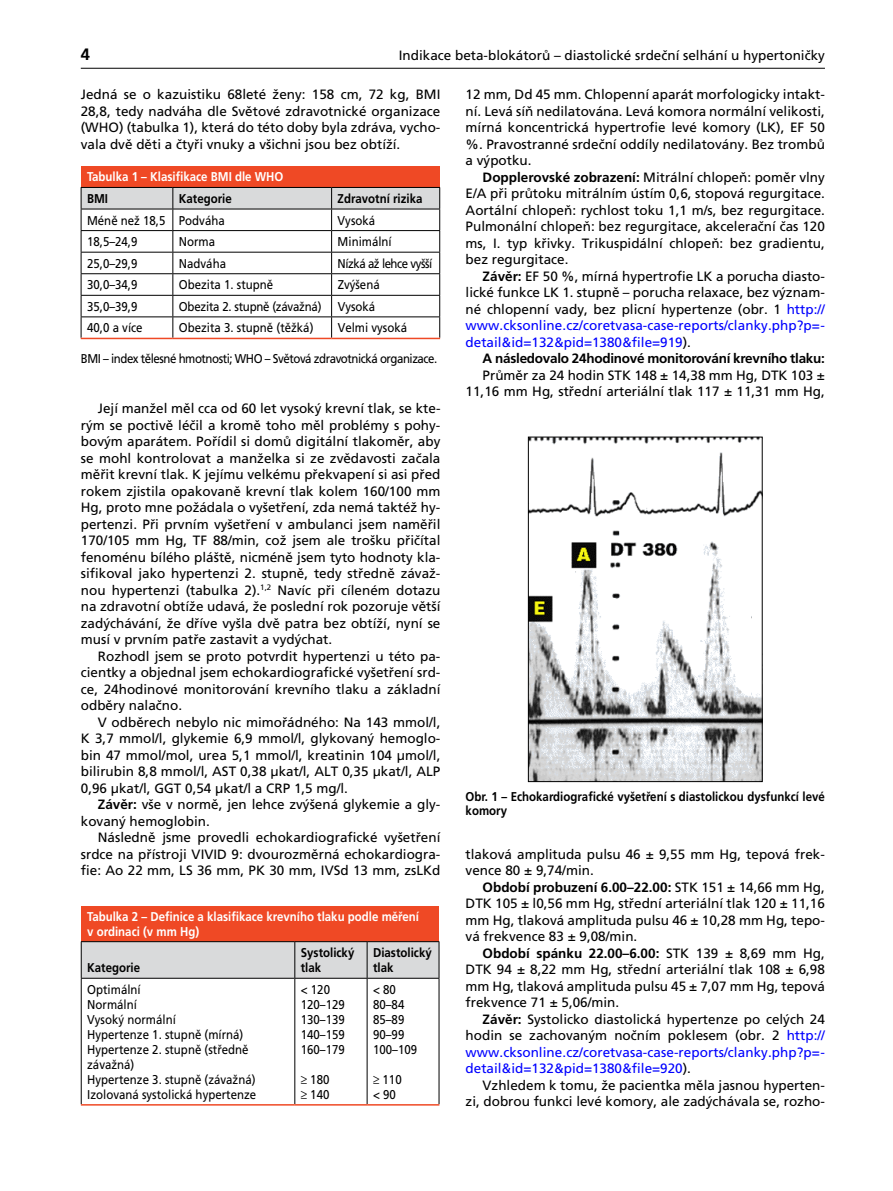
<style>
.page{position:relative;width:893px;height:1191px;background:#fff}
.page>*{position:absolute;margin:0;border:0;box-sizing:border-box;transform-origin:0 0}
.t1{font:700 16.5px "Frutiger CE";color:#000}
.t2{font:13.5px/16.5px "Frutiger CE";color:#000;text-align:justify}
.t3{font:13.5px/16.5px "Frutiger CE";color:#00f;text-align:justify}
.t4{font:700 13.5px "Frutiger CE";letter-spacing:-.02em;color:#000}
.t5{font:12.75px/15px "Frutiger CE";color:#000;scale:.9 1}
.t6{font:700 12.75px/15px "Frutiger CE";color:#000;scale:.9 1}
.t7{font:700 12.75px/14.2px "Frutiger CE";color:#fff;scale:.9 1}
.t8{font:12.75px "Frutiger CE";letter-spacing:-.04em;color:#000;scale:.9 1}
.t9{font:12.75px "Frutiger CE";letter-spacing:-.02em;color:#000;scale:.9 1}
.s1{font-weight:700}
.s2{color:#00f}
.s3{font-weight:700;color:#000}
.s4{color:#000}
</style>
<div class="page">
<hr style="left:81px;top:68px;width:744px;height:1px;background:#000">
<img style="left:530px;top:439px;width:231px;height:341px">
<div style="left:528px;top:437px;width:235px;height:345px;border:1px solid #000"></div>
<div style="left:81px;top:166px;width:359px;height:21px;background:#ef4925"></div>
<svg style="left:81px;top:187px;width:359px;height:151px"></svg>
<hr style="left:81px;top:338px;width:92px;height:1px;background:#ef4925">
<hr style="left:173px;top:338px;width:159px;height:1px;background:#ef4925">
<hr style="left:332px;top:338px;width:108px;height:1px;background:#ef4925">
<div style="left:81px;top:906px;width:358px;height:35px;background:#ef4925"></div>
<div style="left:82px;top:942px;width:357px;height:36px;background:#d9dadb"></div>
<hr style="left:81px;top:941px;width:214px;height:1px;background:#000">
<hr style="left:81px;top:942px;width:1px;height:36px;background:#000">
<hr style="left:295px;top:941px;width:72px;height:1px;background:#000">
<hr style="left:294px;top:942px;width:1px;height:36px;background:#000">
<hr style="left:367px;top:941px;width:72px;height:1px;background:#000">
<hr style="left:367px;top:942px;width:1px;height:36px;background:#000">
<hr style="left:439px;top:942px;width:1px;height:36px;background:#000">
<hr style="left:81px;top:978px;width:214px;height:1px;background:#000">
<hr style="left:81px;top:978px;width:1px;height:126px;background:#000">
<hr style="left:295px;top:978px;width:72px;height:1px;background:#000">
<hr style="left:294px;top:978px;width:1px;height:126px;background:#000">
<hr style="left:367px;top:978px;width:72px;height:1px;background:#000">
<hr style="left:367px;top:978px;width:1px;height:126px;background:#000">
<hr style="left:439px;top:978px;width:1px;height:126px;background:#000">
<hr style="left:81px;top:1104px;width:214px;height:1px;background:#ef4925">
<hr style="left:295px;top:1104px;width:72px;height:1px;background:#ef4925">
<hr style="left:367px;top:1104px;width:72px;height:1px;background:#ef4925">
<p class="t1" style="left:81px;top:44px;width:11px">4</p>
<p class="t2" style="left:399px;top:47px;width:428px">Indikace beta-blokátorů – diastolické srdeční selhání u hypertoničky</p>
<p class="t2" style="left:81px;top:86px;width:361px">Jedná se o kazuistiku 68leté ženy: 158 cm, 72 kg, BMI 28,8, tedy nadváha dle Světové zdravotnické organizace (WHO) (tabulka 1), která do této doby byla zdráva, vycho&shy;vala dvě děti a čtyři vnuky a všichni jsou bez obtíží.</p>
<p class="t2" style="left:466px;top:86px;width:361px">12 mm, Dd 45 mm. Chlopenní aparát morfologicky intakt&shy;ní. Levá síň nedilatována. Levá komora normální velikosti, mírná koncentrická hypertrofie levé komory (LK), EF 50 %. Pravostranné srdeční oddíly nedilatovány. Bez trombů a výpotku.</p>
<p class="t2" style="left:466px;top:169px;width:361px;text-indent:17px"><span class="s1">Dopplerovské zobrazení:</span> Mitrální chlopeň: poměr vlny E/A při průtoku mitrálním ústím 0,6, stopová regurgitace.<br>Aortální chlopeň: rychlost toku 1,1 m/s, bez regurgitace.<br>Pulmonální chlopeň: bez regurgitace, akcelerační čas 120 ms, I. typ křivky. Trikuspidální chlopeň: bez gradientu, bez regurgitace.</p>
<p class="t2" style="left:466px;top:268px;width:361px;text-indent:17px"><span class="s1">Závěr:</span> EF 50 %, mírná hypertrofie LK a porucha diasto&shy;lické funkce LK 1. stupně – porucha relaxace, bez význam&shy;né chlopenní vady, bez plicní hypertenze (obr. 1 <span class="s2">http:// www.cksonline.cz/coretvasa-case-reports/clanky.php?p=- detail&amp;id=132&amp;pid=1380&amp;file=919</span>).</p>
<p class="t4" style="left:483px;top:351px;width:344px">A následovalo 24hodinové monitorování krevního tlaku:</p>
<p class="t2" style="left:466px;top:367px;width:361px;text-align:right">Průměr za 24 hodin STK 148 ± 14,38 mm H g, DTK 103 ±<br>11,16 mm Hg, střední arteriální tlak 117 ± 11,31 mm Hg,</p>
<p class="t7" style="left:87px;top:170px;width:220px">Tabulka 1 – Klasifikace BMI dle WHO</p>
<p class="t6" style="left:87px;top:191px;width:25px">BMI</p>
<p class="t6" style="left:179px;top:191px;width:60px">Kategorie</p>
<p class="t6" style="left:338px;top:191px;width:96px">Zdravotní rizika</p>
<p class="t5" style="left:87px;top:213px;width:154px">Méně než 18,5 Podváha</p>
<p class="t5" style="left:338px;top:213px;width:43px">Vysoká</p>
<p class="t5" style="left:87px;top:234px;width:57px">18,5–24,9</p>
<p class="t5" style="left:179px;top:234px;width:42px">Norma</p>
<p class="t5" style="left:338px;top:234px;width:62px">Minimální</p>
<p class="t5" style="left:87px;top:256px;width:57px">25,0–29,9</p>
<p class="t5" style="left:179px;top:256px;width:54px">Nadváha</p>
<p class="t8" style="left:338px;top:256px;width:107px">N ízká až lehce vyšší</p>
<p class="t5" style="left:87px;top:277px;width:57px">30,0–34,9</p>
<p class="t5" style="left:179px;top:277px;width:106px">Obezita 1. stupně</p>
<p class="t5" style="left:338px;top:277px;width:48px">Zvýšená</p>
<p class="t5" style="left:87px;top:299px;width:57px">35,0–39,9</p>
<p class="t9" style="left:179px;top:299px;width:160px">Obezita 2. stupně (závažná)</p>
<p class="t5" style="left:338px;top:299px;width:43px">Vysoká</p>
<p class="t5" style="left:87px;top:320px;width:63px">40,0 a více</p>
<p class="t5" style="left:179px;top:320px;width:151px">Obezita 3. stupně (těžká)</p>
<p class="t5" style="left:338px;top:320px;width:79px">Velmi vysoká</p>
<p class="t8" style="left:81px;top:351px;width:398px">BMI – index tělesné hmotnosti; WHO – Světová zdravotnická organizace.</p>
<p class="t2" style="left:81px;top:400px;width:361px;text-indent:17px">Její manžel měl cca od 60 let vysoký krevní tlak, se kte&shy;rým se poctivě léčil a kromě toho měl problémy s pohy&shy;bovým aparátem. Pořídil si domů digitální tlakoměr, aby se mohl kontrolovat a manželka si ze zvědavosti začala měřit krevní tlak. K jejímu velkému překvapení si asi před rokem zjistila opakovaně krevní tlak kolem 160/100 mm H g, proto mne požádala o vyšetření, zda nemá taktéž hy&shy;pertenzi. Při prvním vyšetření v ambulanci jsem naměřil 170/105 mm H g, TF 88/min, což jsem ale trošku přičítal fenoménu bílého pláště, nicméně jsem tyto hodnoty kla&shy;sifikoval jako hypertenzi 2. stupně, tedy středně závaž&shy;nou hypertenzi (tabulka 2).<sup>1,2</sup> Navíc při cíleném dotazu na zdravotní obtíže udavá, že poslední rok pozoruje větší zadýchávání, že dříve vyšla dvě patra bez obtíží, nyní se musí v prvním patře zastavit a vydýchat.</p>
<p class="t2" style="left:81px;top:647px;width:361px;text-indent:17px">Rozhodl jsem se proto potvrdit hypertenzi u této pa&shy;cientky a objednal jsem echokardiografické vyšetření srd&shy;ce, 24hodinové monitorování krevního tlaku a základní odběry nalačno.</p>
<p class="t2" style="left:81px;top:713px;width:361px;text-indent:17px">V odběrech nebylo nic mimořádného: Na 143 mmol/l, K 3,7 mmol/l, glykemie 6,9 mmol/l, glykovaný hemoglo&shy;bin 47 mmol/mol, urea 5,1 mmol/l, kreatinin 104 µmol/l, bilirubin 8,8 mmol/l, AST 0,38 µkat/l, ALT 0,35 µkat/l, ALP 0,96 µkat/l, GGT 0,54 µkat/l a CRP 1,5 mg/l.</p>
<p class="t2" style="left:81px;top:796px;width:361px;text-indent:17px"><span class="s1">Závěr:</span> vše v normě, jen lehce zvýšená glykemie a gly&shy;kovaný hemoglobin.</p>
<p class="t2" style="left:81px;top:829px;width:361px;text-indent:17px">Následně jsme provedli echokardiografické vyšetření srdce na přístroji VIVID 9: dvourozměrná echokardiogra&shy;fie: Ao 22 mm, LS 36 mm, PK 30 mm, IVSd 13 mm, zsLKd</p>
<p class="t7" style="left:87px;top:910px;width:370px">Tabulka 2 – Definice a klasifikace krevního tlaku podle měření v ordinaci (v mm Hg)</p>
<p class="t6" style="left:87px;top:960px;width:60px">Kategorie</p>
<p class="t6" style="left:301px;top:945px;width:61px">Systolický tlak</p>
<p class="t6" style="left:373px;top:945px;width:67px">Diastolický tlak</p>
<p class="t5" style="left:87px;top:982px;width:189px">Optimální<br>Normální<br>Vysoký normální<br>Hypertenze 1. stupně (mírná)<br>Hypertenze 2. stupně (středně závažná)<br>Hypertenze 3. stupně (závažná)<br>Izolovaná systolická hypertenze</p>
<p class="t5" style="left:301px;top:981px;width:50px">&lt; 120<br>120–129<br>130–139<br>140–159<br>160–179</p>
<p class="t5" style="left:301px;top:1071px;width:33px">≥ 180 ≥ 140</p>
<p class="t5" style="left:373px;top:981px;width:50px">&lt; 80<br>80–84<br>85–89<br>90–99<br>100–109</p>
<p class="t5" style="left:373px;top:1071px;width:33px">≥ 110 &lt; 90</p>
<p class="t6" style="left:466px;top:789px;width:401px;line-height:14.2px">Obr. 1 – Echokardiografické vyšetření s diastolickou dysfunkcí levé komory</p>
<p class="t2" style="left:466px;top:845px;width:361px">tlaková amplituda pulsu 46 ± 9,55 mm Hg, tepová frek&shy;vence 80 ± 9,74/min.</p>
<p class="t2" style="left:466px;top:878px;width:361px;text-indent:17px"><span class="s1">Období probuzení 6.00–22.00:</span> STK 151 ± 14,66 mm H g, DTK 105 ± l0,56 mm Hg, střední arteriální tlak 120 ± 11,16 mm Hg, tlaková amplituda pulsu 46 ± 10,28 mm Hg, tepo&shy;vá frekvence 83 ± 9,08/min.</p>
<p class="t2" style="left:466px;top:944px;width:361px;text-indent:17px"><span class="s1">Období spánku 22.00–6.00:</span> STK 139 ± 8,69 mm H g, DTK 94 ± 8,22 mm Hg, střední arteriální tlak 108 ± 6,98 mm Hg, tlaková amplituda pulsu 45 ± 7,07 mm Hg, tepová frekvence 71 ± 5,06/min.</p>
<p class="t3" style="left:466px;top:1010px;width:361px;text-indent:17px"><span class="s3">Závěr:</span> <span class="s4">Systolicko diastolická hypertenze po celých 24 hodin se zachovaným nočním poklesem (obr. 2</span> http:// www.cksonline.cz/coretvasa-case-reports/clanky.php?p=- detail&amp;id=132&amp;pid=1380&amp;file=920<span class="s4">).</span></p>
<p class="t2" style="left:466px;top:1076px;width:361px;text-align:right">Vzhledem k tomu, že pacientka měla jasnou hyperten&shy;zi, dobrou funkci levé komory, ale zadýchávala se, rozho-</p>
</div>
